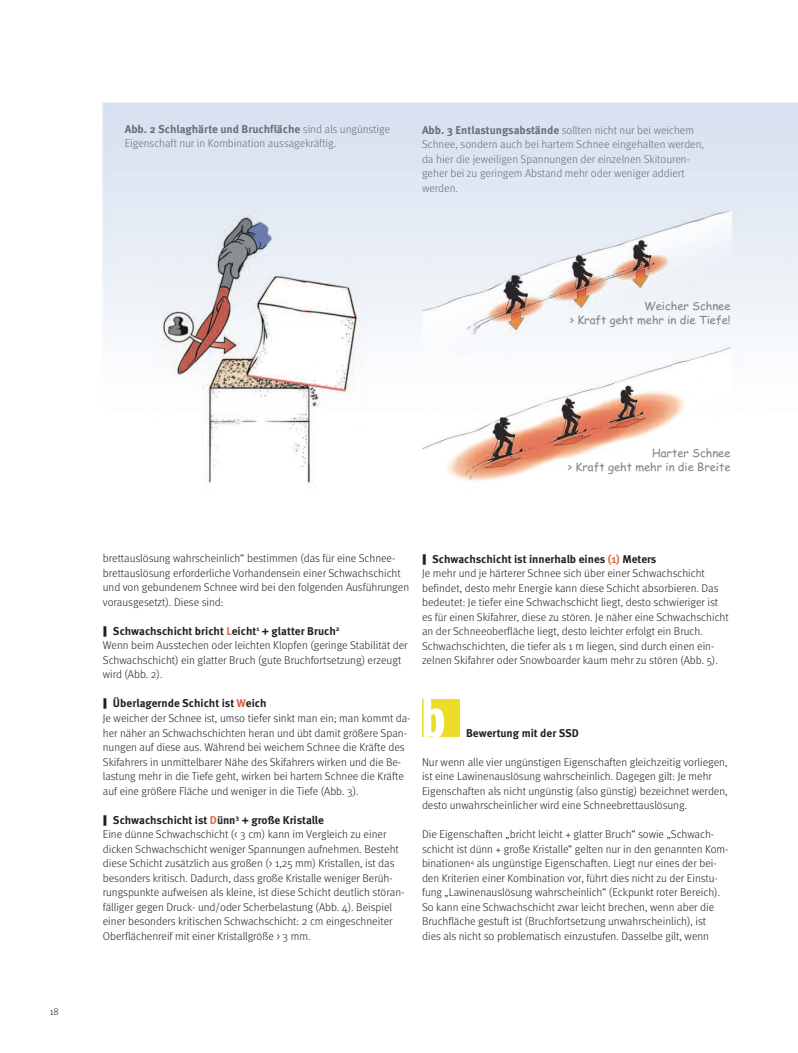
<style>
.page{position:relative;width:798px;height:1053px;background:#fff}
.page>*{position:absolute;margin:0;border:0;box-sizing:border-box;transform-origin:0 0}
.t1{font:700 53.75px "Meta Headline OT Comp";color:#fff}
.t2{font:300 11.25px/14.5px "Meta OT";color:#231f20}
.t3{font:300 11.25px/14.5px "Meta OT";color:#6c6d70}
.t4{font:11.25px/14.8px "Comic Sans MS";color:#808285;text-align:right}
.t5{font:700 11.25px "Meta OT";color:#231f20}
.t6{font:300 10px "Meta OT";color:#231f20}
.s1{font-weight:700}
.s2{font-weight:700;color:#dd6941}
</style>
<div class="page">
<img style="left:102px;top:102px;width:695px;height:635px">
<div style="left:422px;top:699px;width:37px;height:38px;background:#ecdd29"></div>
<p class="t3" style="left:125px;top:123px;width:267px"><span class="s1">Abb. 2 Schlaghärte und Bruchfläche</span> sind als ungünstige<br>Eigenschaft nur in Kombination aussagekräftig.</p>
<p class="t3" style="left:422px;top:123px;width:283px"><span class="s1">Abb. 3 Entlastungsabstände</span> sollten nicht nur bei weichem Schnee, sondern auch bei hartem Schnee eingehalten werden, da hier die jeweiligen Spannungen der einzelnen Skitouren&shy;geher bei zu geringem Abstand mehr oder weniger addiert werden.</p>
<p class="t4" style="left:569px;top:298px;width:162px">Weicher Schnee<br>&gt; Kraft geht mehr in die Tiefe!</p>
<p class="t6" style="left:50px;top:1007px;width:11px">18</p>
<p class="t4" style="left:567px;top:445px;width:164px">Harter Schnee<br>&gt; Kraft geht mehr in die Breite</p>
<p class="t2" style="left:103px;top:552px;width:308px">brettauslösung wahrscheinlich“ bestimmen (das für eine Schnee&shy;brettauslösung erforderliche Vorhandensein einer Schwachschicht und von gebundenem Schnee wird bei den folgenden Ausführungen vorausgesetzt). Diese sind:</p>
<p class="t2" style="left:103px;top:624px;width:306px">❙ <span class="s1">Schwachschicht bricht</span> <span class="s2">L</span><span class="s1">eicht</span><sup>1</sup> <span class="s1">+ glatter Bruch</span><sup>2<br></sup>Wenn beim Ausstechen oder leichten Klopfen (geringe Stabilität der Schwachschicht) ein glatter Bruch (gute Bruchfortsetzung) erzeugt wird (Abb. 2).</p>
<p class="t2" style="left:103px;top:697px;width:309px">❙ <span class="s1">Überlagernde Schicht ist</span> <span class="s2">W</span><span class="s1">eich<br></span>Je weicher der Schnee ist, umso tiefer sinkt man ein; man kommt da&shy;her näher an Schwachschichten heran und übt damit größere Span&shy;nungen auf diese aus. Während bei weichem Schnee die Kräfte des Skifahrers in unmittelbarer Nähe des Skifahrers wirken und die Be&shy;lastung mehr in die Tiefe geht, wirken bei hartem Schnee die Kräfte auf eine größere Fläche und weniger in die Tiefe (Abb. 3).</p>
<p class="t2" style="left:103px;top:813px;width:303px">❙ <span class="s1">Schwachschicht ist</span> <span class="s2">D</span><span class="s1">ünn</span><sup>3</sup> <span class="s1">+ große Kristalle<br></span>Eine dünne Schwachschicht (&lt; 3 cm) kann im Vergleich zu einer dicken Schwachschicht weniger Spannungen aufnehmen. Besteht diese Schicht zusätzlich aus großen (&gt; 1,25 mm) Kristallen, ist das besonders kritisch. Dadurch, dass große Kristalle weniger Berüh&shy;rungspunkte aufweisen als kleine, ist diese Schicht deutlich störan&shy;fälliger gegen Druck- und/oder Scherbelastung (Abb. 4). Beispiel einer besonders kritischen Schwachschicht: 2 cm eingeschneiter Oberflächenreif mit einer Kristallgröße &gt; 3 mm.</p>
<p class="t2" style="left:422px;top:552px;width:308px">❙ <span class="s1">Schwachschicht ist innerhalb eines</span> <span class="s2">(1)</span> <span class="s1">Meters<br></span>Je mehr und je härterer Schnee sich über einer Schwachschicht befindet, desto mehr Energie kann diese Schicht absorbieren. Das bedeutet: Je tiefer eine Schwachschicht liegt, desto schwieriger ist es für einen Skifahrer, diese zu stören. Je näher eine Schwachschicht an der Schneeoberfläche liegt, desto leichter erfolgt ein Bruch.<br>Schwachschichten, die tiefer als 1 m liegen, sind durch einen ein&shy;zelnen Skifahrer oder Snowboarder kaum mehr zu stören (Abb. 5).</p>
<h1 class="t1" style="left:422px;top:697px;width:24px">b</h1>
<p class="t5" style="left:466px;top:728px;width:114px">Bewertung mit der SSD</p>
<p class="t2" style="left:422px;top:755px;width:307px">Nur wenn alle vier ungünstigen Eigenschaften gleichzeitig vorliegen, ist eine Lawinenauslösung wahrscheinlich. Dagegen gilt: Je mehr Eigenschaften als nicht ungünstig (also günstig) bezeichnet werden, desto unwahrscheinlicher wird eine Schneebrettauslösung.</p>
<p class="t2" style="left:422px;top:828px;width:308px">Die Eigenschaften „bricht leicht + glatter Bruch“ sowie „Schwach&shy;schicht ist dünn + große Kristalle“ gelten nur in den genannten Kom&shy;binationen<sup>4</sup> als ungünstige Eigenschaften. Liegt nur eines der bei&shy;den Kriterien einer Kombination vor, führt dies nicht zu der Einstu&shy;fung „Lawinenauslösung wahrscheinlich“ (Eckpunkt roter Bereich).<br>So kann eine Schwachschicht zwar leicht brechen, wenn aber die Bruchfläche gestuft ist (Bruchfortsetzung unwahrscheinlich), ist<br>dies als nicht so problematisch einzustufen. Dasselbe gilt, wenn</p>
</div>
